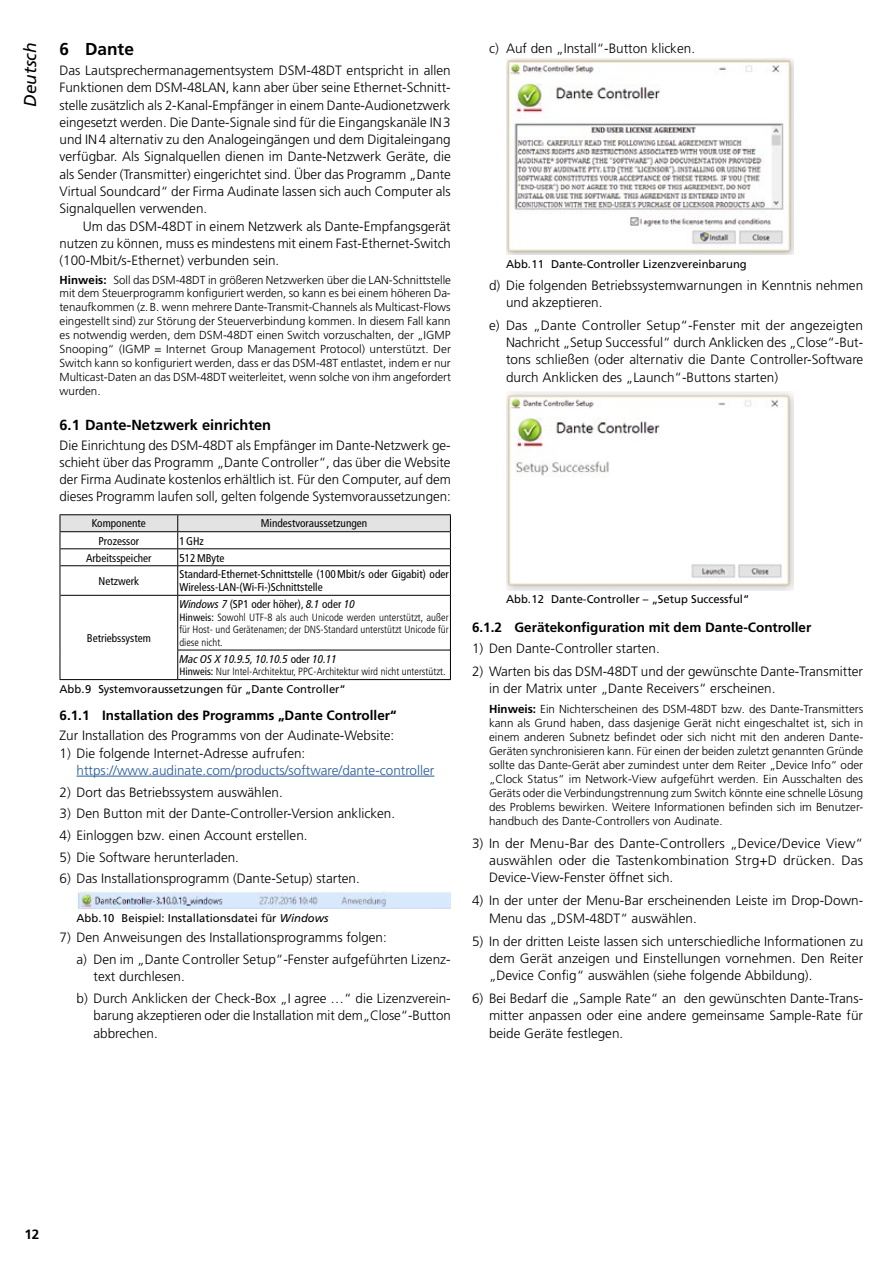
<style>
.page{position:relative;width:893px;height:1263px;background:#fff}
.page>*{position:absolute;margin:0;border:0;box-sizing:border-box;transform-origin:0 0}
.t1{font:italic 17.25px "Frutiger LT Pro";color:#000}
.t2{font:700 17.25px "Frutiger LT Pro";color:#000}
.t3{font:700 14.7px "Frutiger LT Pro";color:#000}
.Normal_Einzug_Z1{font:300 13.5px/17.2px "Frutiger LT Pro";color:#000;text-align:justify}
.t4{font:300 13.5px/17.2px "Frutiger LT Pro";color:#275b9b}
.t5{font:700 13.5px "Frutiger LT Pro";color:#000}
.Hinweis_Einz_w_x{font:300 11.7px/14px "Frutiger LT Pro";color:#000;text-align:justify}
.Hinweis{font:300 11.7px/14px "Frutiger LT Pro";letter-spacing:-.005em;color:#000;text-align:justify}
.Abb___Wort{font:11.25px "Frutiger LT Pro";color:#000}
.Tabelle{font:condensed 11.25px/12.6px "Frutiger LT Pro";color:#000}
.Tabelle_zentriert{font:condensed 11.25px "Frutiger LT Pro";color:#000}
.Tabelle-2{font:italic condensed 11.25px "Frutiger LT Pro";color:#000}
.Tabelle_Hinweis{font:300 condensed 10.5px/12.6px "Frutiger LT Pro";color:#000;text-align:justify}
.s1{font-weight:700}
.s2{font-style:italic}
.s3{font-weight:400}
.s4{font-style:normal}
.s5{color:#000}
</style>
<div class="page">
<hr style="left:77px;top:776px;width:357px;height:1px;background:#275b9b">
<hr style="left:60px;top:595px;width:118px;height:1px;background:#000">
<hr style="left:178px;top:595px;width:272px;height:1px;background:#000">
<hr style="left:177px;top:596px;width:1px;height:54px;background:#000">
<hr style="left:177px;top:650px;width:273px;height:1px;background:#000">
<svg style="left:177px;top:650px;width:1px;height:29px"></svg>
<hr style="left:60px;top:514px;width:118px;height:1px;background:#000">
<hr style="left:178px;top:514px;width:273px;height:1px;background:#000">
<hr style="left:60px;top:595px;width:1px;height:55px;background:#000">
<hr style="left:450px;top:595px;width:1px;height:55px;background:#000">
<svg style="left:60px;top:650px;width:1px;height:29px"></svg>
<svg style="left:450px;top:650px;width:1px;height:29px"></svg>
<hr style="left:60px;top:679px;width:118px;height:1px;background:#000">
<hr style="left:178px;top:679px;width:273px;height:1px;background:#000">
<svg style="left:60px;top:515px;width:391px;height:80px"></svg>
<img style="left:78px;top:891px;width:373px;height:17px">
<img style="left:506px;top:58px;width:288px;height:196px">
<img style="left:506px;top:392px;width:288px;height:199px">
<p class="t1" style="left:20px;top:107px;width:66px;rotate:-90deg">Deutsch</p>
<p class="t2" style="left:60px;top:39px;width:76px">6 Dante</p>
<p class="Normal_Einzug_Z1" style="left:60px;top:62px;width:393px">Das Lautsprechermanagementsystem DSM-48DT entspricht in allen Funktionen dem DSM-48LAN, kann aber über seine Ethernet-Schnitt&shy;stelle zusätzlich als 2-Kanal-Empfänger in einem Dante-Audionetzwerk eingesetzt werden. Die Dante-Signale sind für die Eingangskanäle IN3 und IN4 alternativ zu den Analogeingängen und dem Digitaleingang verfügbar. Als Signalquellen dienen im Dante-Netzwerk Geräte, die als Sender (Transmitter) eingerichtet sind. Über das Programm „Dante Virtual Soundcard“ der Firma Audinate lassen sich auch Computer als Signalquellen verwenden.</p>
<p class="Normal_Einzug_Z1" style="left:60px;top:217px;width:393px;text-indent:23px">Um das DSM-48DT in einem Netzwerk als Dante-Empfangsgerät nutzen zu können, muss es mindestens mit einem Fast-Ethernet-Switch (100-Mbit/s-Ethernet) verbunden sein.</p>
<p class="Hinweis" style="left:60px;top:273px;width:393px"><span class="s1">Hinweis:</span> Soll das DSM-48DT in größeren Netzwerken über die LAN-Schnittstelle mit dem Steuerprogramm konfiguriert werden, so kann es bei einem höheren Da&shy;tenaufkommen (z. B. wenn mehrere Dante-Transmit-Channels als Multicast-Flows eingestellt sind) zur Störung der Steuerverbindung kommen. In diesem Fall kann es notwendig werden, dem DSM-48DT einen Switch vorzuschalten, der „IGMP Snooping“ (IGMP = Internet Group Management Protocol) unterstützt. Der Switch kann so konfiguriert werden, dass er das DSM-48T entlastet, indem er nur Multicast-Daten an das DSM-48DT weiterleitet, wenn solche von ihm angefordert wurden.</p>
<p class="t3" style="left:60px;top:416px;width:213px">6.1 Dante-Netzwerk einrichten</p>
<p class="Normal_Einzug_Z1" style="left:60px;top:436px;width:393px">Die Einrichtung des DSM-48DT als Empfänger im Dante-Netzwerk ge&shy;schieht über das Programm „Dante Controller“, das über die Website der Firma Audinate kostenlos erhältlich ist. Für den Computer, auf dem dieses Programm laufen soll, gelten folgende Systemvoraussetzungen:</p>
<p class="Tabelle_zentriert" style="left:92px;top:517px;width:55px">Komponente</p>
<p class="Tabelle_zentriert" style="left:261px;top:517px;width:108px">Mindestvoraussetzungen</p>
<p class="Tabelle_zentriert" style="left:99px;top:534px;width:42px">Prozessor</p>
<p class="Tabelle" style="left:179px;top:534px;width:26px">1GHz</p>
<p class="Tabelle_zentriert" style="left:86px;top:551px;width:67px">Arbeitsspeicher</p>
<p class="Tabelle" style="left:179px;top:551px;width:47px">512MByte</p>
<p class="Tabelle_zentriert" style="left:99px;top:574px;width:42px">Netzwerk</p>
<p class="Tabelle" style="left:179px;top:568px;width:271px">Standard-Ethernet-Schnittstelle (100Mbit/s oder Gigabit) oder<br>Wireless-LAN-(Wi-Fi-)Schnittstelle</p>
<p class="Tabelle" style="left:179px;top:598px;width:177px"><span class="s2">Windows 7</span> (SP1 oder höher), <span class="s2">8.1</span> oder <span class="s2">10</span></p>
<p class="Tabelle_Hinweis" style="left:179px;top:611px;width:271px"><span class="s3">Hinweis:</span> Sowohl UTF-8 als auch Unicode werden unterstützt, außer für Host- und Gerätenamen; der DNS-Standard unterstützt Unicode für diese nicht.</p>
<p class="Tabelle-2" style="left:179px;top:652px;width:159px">Mac OS X 10.9.5, 10.10.5 <span class="s4">oder</span> 10.11</p>
<p class="Tabelle_Hinweis" style="left:179px;top:665px;width:268px"><span class="s3">Hinweis:</span> Nur Intel-Architektur, PPC-Architektur wird nicht unterstützt.</p>
<p class="Abb___Wort" style="left:60px;top:682px;width:288px">Abb.9 Systemvoraussetzungen für „Dante Controller“</p>
<p class="t5" style="left:60px;top:708px;width:339px">6.1.1 Installation des Programms „Dante Controller“</p>
<p class="Normal_Einzug_Z1" style="left:60px;top:727px;width:336px">Zur Installation des Programms von der Audinate-Website:</p>
<p class="t4" style="left:77px;top:744px;width:359px;text-indent:-17px"><span class="s5">1) Die folgende Internet-Adresse aufrufen:<br></span>https://www. audinate. com/products/software/dante-controller</p>
<p class="Normal_Einzug_Z1" style="left:60px;top:783px;width:222px">2) Dort das Betriebssystem auswählen.</p>
<p class="Normal_Einzug_Z1" style="left:60px;top:805px;width:334px">3) Den Button mit der Dante-Controller-Version anklicken.</p>
<p class="Normal_Einzug_Z1" style="left:60px;top:827px;width:247px">4) Einloggen bzw. einen Account erstellen.</p>
<p class="Normal_Einzug_Z1" style="left:60px;top:848px;width:178px">5) Die Software herunterladen.</p>
<p class="Normal_Einzug_Z1" style="left:60px;top:870px;width:299px">6) Das Installationsprogramm (Dante-Setup) starten.</p>
<p class="Abb___Wort" style="left:77px;top:912px;width:253px">Abb.10 Beispiel: Installationsdatei für <span class="s2">Windows</span></p>
<p class="Normal_Einzug_Z1" style="left:60px;top:929px;width:329px">7) Den Anweisungen des Installationsprogramms folgen:</p>
<p class="Normal_Einzug_Z1" style="left:94px;top:951px;width:359px;text-indent:-17px">a) Den im „Dante Controller Setup“-Fenster aufgeführten Lizenz&shy;text durchlesen.</p>
<p class="Normal_Einzug_Z1" style="left:94px;top:990px;width:359px;text-indent:-17px">b) Durch Anklicken der Check-Box „I agree …“ die Lizenzverein&shy;barung akzeptieren oder die Installation mit dem„Close“-Button abbrechen.</p>
<p class="Tabelle_zentriert" style="left:87px;top:631px;width:65px">Betriebssystem</p>
<p class="Normal_Einzug_Z1" style="left:489px;top:39px;width:205px">c) Auf den „Install“-Button klicken.</p>
<p class="Abb___Wort" style="left:506px;top:258px;width:242px">Abb.11 Dante-Controller Lizenzvereinbarung</p>
<p class="Normal_Einzug_Z1" style="left:506px;top:276px;width:359px;text-indent:-17px">d) Die folgenden Betriebssystemwarnungen in Kenntnis nehmen und akzeptieren.</p>
<p class="Normal_Einzug_Z1" style="left:506px;top:317px;width:359px;text-indent:-17px">e) Das „Dante Controller Setup“-Fenster mit der angezeigten Nachricht „Setup Successful“ durch Anklicken des „Close“-But&shy;tons schließen (oder alternativ die Dante Controller-Software durch Anklicken des „Launch“-Buttons starten)</p>
<p class="Abb___Wort" style="left:506px;top:593px;width:245px">Abb.12 Dante-Controller – „Setup Successful“</p>
<p class="t5" style="left:472px;top:619px;width:341px">6.1.2 Gerätekonfiguration mit dem Dante-Controller</p>
<p class="Normal_Einzug_Z1" style="left:472px;top:640px;width:187px">1) Den Dante-Controller starten.</p>
<p class="Normal_Einzug_Z1" style="left:489px;top:663px;width:375px;text-indent:-17px">2) Warten bis das DSM-48DT und der gewünschte Dante-Transmitter in der Matrix unter „Dante Receivers“ erscheinen.</p>
<p class="Hinweis_Einz_w_x" style="left:489px;top:702px;width:376px"><span class="s1">Hinweis:</span> Ein Nichterscheinen des DSM-48DT bzw. des Dante-Transmitters kann als Grund haben, dass dasjenige Gerät nicht eingeschaltet ist, sich in einem anderen Subnetz befindet oder sich nicht mit den anderen Dante-Geräten synchronisieren kann. Für einen der beiden zuletzt genannten Gründe sollte das Dante-Gerät aber zumindest unter dem Reiter „Device Info“ oder „Clock Status“ im Network-View aufgeführt werden. Ein Ausschalten des Geräts oder die Verbindungstrennung zum Switch könnte eine schnelle Lösung des Problems bewirken. Weitere Informationen befinden sich im Benutzer&shy;handbuch des Dante-Controllers von Audinate.</p>
<p class="Normal_Einzug_Z1" style="left:489px;top:834px;width:376px;text-indent:-17px">3) In der Menu-Bar des Dante-Controllers „Device/Device View“ auswählen oder die Tastenkombination Strg+D drücken. Das Device-View-Fenster öffnet sich.</p>
<p class="Normal_Einzug_Z1" style="left:489px;top:892px;width:376px;text-indent:-17px">4) In der unter der Menu-Bar erscheinenden Leiste im Drop-Down-<br>Menu das „DSM-48DT“ auswählen.</p>
<p class="Normal_Einzug_Z1" style="left:489px;top:932px;width:376px;text-indent:-17px">5) In der dritten Leiste lassen sich unterschiedliche Informationen zu dem Gerät anzeigen und Einstellungen vornehmen. Den Reiter „Device Config“ auswählen (siehe folgende Abbildung).</p>
<p class="Normal_Einzug_Z1" style="left:489px;top:990px;width:376px;text-indent:-17px">6) Bei Bedarf die „Sample Rate“ an den gewünschten Dante-Trans&shy;mitter anpassen oder eine andere gemeinsame Sample-Rate für beide Geräte festlegen.</p>
<p class="t5" style="left:24px;top:1226px;width:17px">12</p>
</div>
